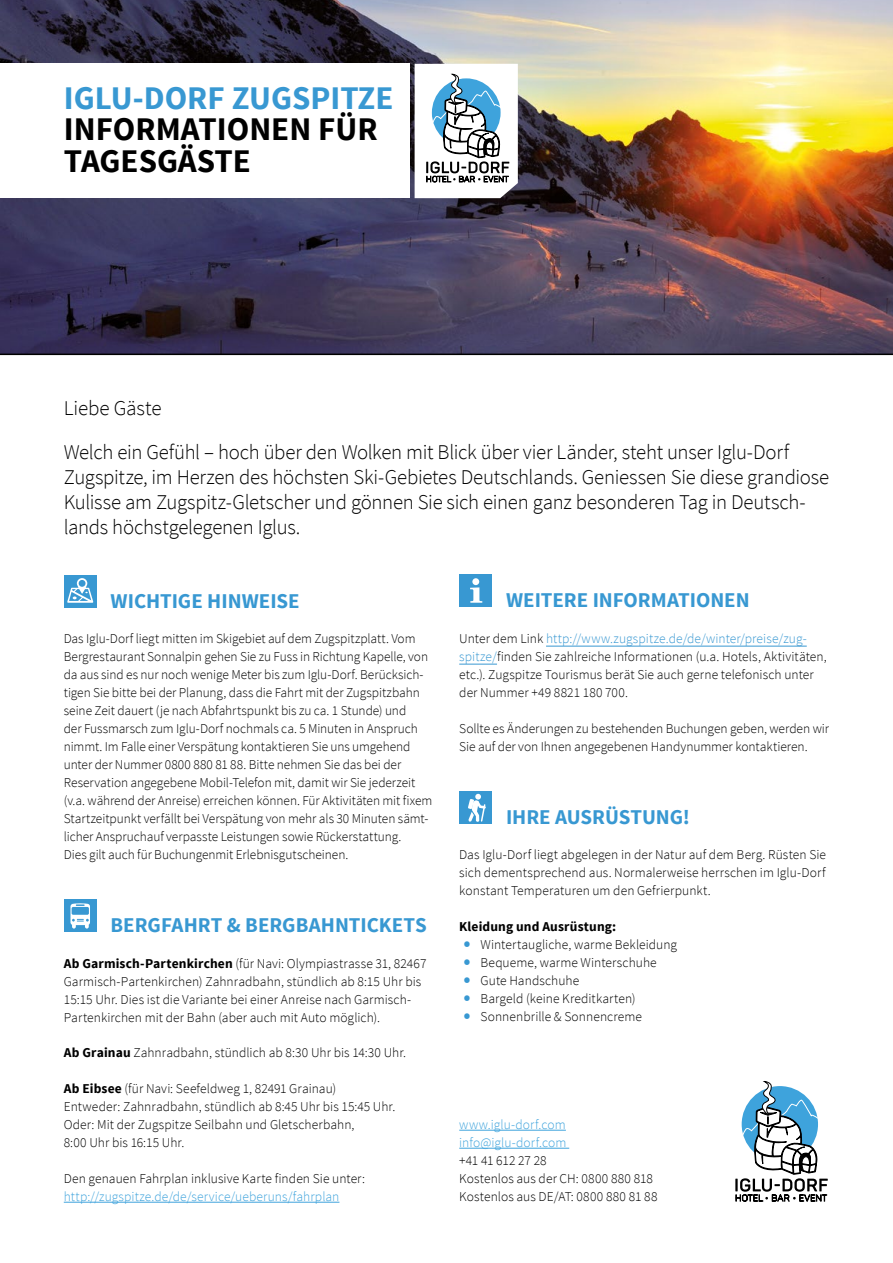
<style>
.page{position:relative;width:893px;height:1263px;background:#fff}
.page>*{position:absolute;margin:0;border:0;box-sizing:border-box;transform-origin:0 0}
.t1{font:700 33px/31.5px "Source Sans Pro";color:#000}
.t2{font:700 33px "Source Sans Pro";color:#3898d2}
.t3{font:700 30px "Source Sans Pro";color:#3898d2}
.t4{font:300 21px/25.2px "Source Sans Pro";letter-spacing:-.015em;color:#000}
.t5{font:700 21px "Source Sans Pro";color:#3898d2}
.t6{font:300 13.5px/18px "Source Sans Pro";color:#000}
.t7{font:300 13.5px/18px "Source Sans Pro";letter-spacing:.005em;color:#3ea3dc}
.t8{font:700 13.5px "Source Sans Pro";letter-spacing:.01em;color:#000}
.s1{font-weight:700}
.s2{color:#3898d2}
</style>
<div class="page">
<img style="left:0;top:0;width:893px;height:355px">
<svg style="left:415px;top:64px;width:103px;height:134px"></svg>
<div style="left:0;top:64px;width:409px;height:134px;background:#fff"></div>
<hr style="left:64px;top:1202px;width:275px;height:1px;background:#3ea3dc">
<div style="left:64px;top:575px;width:33px;height:33px;background:#3898d2"></div>
<svg style="left:67px;top:578px;width:26px;height:25px"></svg>
<div style="left:64px;top:899px;width:33px;height:33px;background:#3898d2"></div>
<svg style="left:70px;top:903px;width:20px;height:25px"></svg>
<hr style="left:546px;top:646px;width:261px;height:1px;background:#3898d2">
<hr style="left:459px;top:664px;width:38px;height:1px;background:#3898d2">
<div style="left:459px;top:574px;width:33px;height:33px;background:#3898d2"></div>
<div style="left:472px;top:578px;width:7px;height:7px;background:#fff;border-radius:50%"></div>
<svg style="left:470px;top:587px;width:12px;height:16px"></svg>
<div style="left:459px;top:791px;width:33px;height:33px;background:#3898d2"></div>
<svg style="left:468px;top:794px;width:18px;height:28px"></svg>
<hr style="left:459px;top:1130px;width:107px;height:1px;background:#3ea3dc">
<hr style="left:459px;top:1148px;width:110px;height:1px;background:#3ea3dc">
<svg style="left:735px;top:1081px;width:93px;height:121px"></svg>
<h1 class="t2" style="left:64px;top:77px;width:331px">IGLU-DORF ZUGSPITZE</h1>
<h1 class="t1" style="left:64px;top:115px;width:315px">INFORMATIONEN FÜR<br>TAGESGÄSTE</h1>
<h3 class="t4" style="left:64px;top:387px;width:727px;line-height:43.2px">Liebe Gäste<br>Welch ein Gefühl – hoch über den Wolken mit Blick über vier Länder, steht unser Iglu-Dorf</h3>
<h3 class="t4" style="left:64px;top:464px;width:767px">Zugspitze, im Herzen des höchsten Ski-Gebietes Deutschlands. Geniessen Sie diese grandiose<br>Kulisse am Zugspitz-Gletscher und gönnen Sie sich einen ganz besonderen Tag in Deutsch&shy;lands höchstgelegenen Iglus.</h3>
<h3 class="t5" style="left:111px;top:587px;width:191px">WICHTIGE HINWEISE</h3>
<p class="t6" style="left:64px;top:630px;width:370px">Das Iglu-Dorf liegt mitten im Skigebiet auf dem Zugspitzplatt. Vom Bergrestaurant Sonnalpin gehen Sie zu Fuss in Richtung Kapelle, von da aus sind es nur noch wenige Meter bis zum Iglu-Dorf. Berücksich&shy;tigen Sie bitte bei der Planung, dass die Fahrt mit der Zugspitzbahn seine Zeit dauert (je nach Abfahrtspunkt bis zu ca. 1 Stunde) und<br>der Fussmarsch zum Iglu-Dorf nochmals ca. 5 Minuten in Anspruch nimmt. Im Falle einer Verspätung kontaktieren Sie uns umgehend unter der Nummer 0800 880 81 88. Bitte nehmen Sie das bei der Reservation angegebene Mobil-Telefon mit, damit wir Sie jederzeit (v.a. während der Anreise) erreichen können. Für Aktivitäten mit fixem Startzeitpunkt verfällt bei Verspätung von mehr als 30 Minuten sämt&shy;licher Anspruchauf verpasste Leistungen sowie Rückerstattung.<br>Dies gilt auch für Buchungenmit Erlebnisgutscheinen.</p>
<h3 class="t5" style="left:111px;top:912px;width:318px">BERGFAHRT &amp; BERGBAHNTICKETS</h3>
<p class="t6" style="left:64px;top:955px;width:364px"><span class="s1">Ab Garmisch-Partenkirchen</span> (für Navi: Olympiastrasse 31, 82467<br>Garmisch-Partenkirchen) Zahnradbahn, stündlich ab 8:15 Uhr bis 15:15 Uhr. Dies ist die Variante bei einer Anreise nach Garmisch-Partenkirchen mit der Bahn (aber auch mit Auto möglich).</p>
<p class="t6" style="left:64px;top:1044px;width:344px"><span class="s1">Ab Grainau</span> Zahnradbahn, stündlich ab 8:30 Uhr bis 14:30 Uhr.</p>
<p class="t6" style="left:64px;top:1080px;width:333px"><span class="s1">Ab Eibsee</span> (für Navi: Seefeldweg 1, 82491 Grainau)<br>Entweder: Zahnradbahn, stündlich ab 8:45 Uhr bis 15:45 Uhr.<br>Oder: Mit der Zugspitze Seilbahn und Gletscherbahn,<br>8:00 Uhr bis 16:15 Uhr.</p>
<p class="t6" style="left:64px;top:1170px;width:303px">Den genauen Fahrplan inklusive Karte finden Sie unter:</p>
<p class="t7" style="left:64px;top:1188px;width:277px">http://zugspitze.de/de/service/ueberuns/fahrplan</p>
<h3 class="t5" style="left:506px;top:587px;width:245px">WEITERE INFORMATIONEN</h3>
<p class="t6" style="left:459px;top:630px;width:369px">Unter dem Link <span class="s2">http://www.zugspitze.de/de/winter/preise/zug&shy;spitze/</span>finden Sie zahlreiche Informationen (u.a. Hotels, Aktivitäten, etc.). Zugspitze Tourismus berät Sie auch gerne telefonisch unter der Nummer +49 8821 180 700.</p>
<p class="t6" style="left:459px;top:720px;width:371px">Sollte es Änderungen zu bestehenden Buchungen geben, werden wir<br>Sie auf der von Ihnen angegebenen Handynummer kontaktieren.</p>
<h3 class="t5" style="left:506px;top:804px;width:186px">IHRE AUSRÜSTUNG!</h3>
<p class="t6" style="left:459px;top:846px;width:368px;text-align:justify">Das Iglu-Dorf liegt abgelegen in der Natur auf dem Berg. Rüsten Sie sich dementsprechend aus. Normalerweise herrschen im Iglu-Dorf konstant Temperaturen um den Gefrierpunkt.</p>
<p class="t8" style="left:459px;top:918px;width:159px">Kleidung und Ausrüstung:</p>
<h2 class="t3" style="left:459px;top:924px;width:17px">∙</h2>
<p class="t6" style="left:480px;top:936px;width:198px">Wintertaugliche, warme Bekleidung</p>
<h2 class="t3" style="left:459px;top:942px;width:17px">∙</h2>
<p class="t6" style="left:480px;top:954px;width:178px">Bequeme, warme Winterschuhe</p>
<h2 class="t3" style="left:459px;top:960px;width:17px">∙</h2>
<p class="t6" style="left:480px;top:972px;width:100px">Gute Handschuhe</p>
<h2 class="t3" style="left:459px;top:978px;width:17px">∙</h2>
<p class="t6" style="left:480px;top:990px;width:157px">Bargeld (keine Kreditkarten)</p>
<h2 class="t3" style="left:459px;top:996px;width:17px">∙</h2>
<p class="t6" style="left:480px;top:1008px;width:163px">Sonnenbrille &amp; Sonnencreme</p>
<p class="t7" style="left:459px;top:1116px;width:109px">www.iglu-dorf.com info@iglu-dorf.com</p>
<p class="t6" style="left:459px;top:1152px;width:200px">+41 41 612 27 28<br>Kostenlos aus der CH: 0800 880 818<br>Kostenlos aus DE/AT: 0800 880 81 88</p>
</div>
